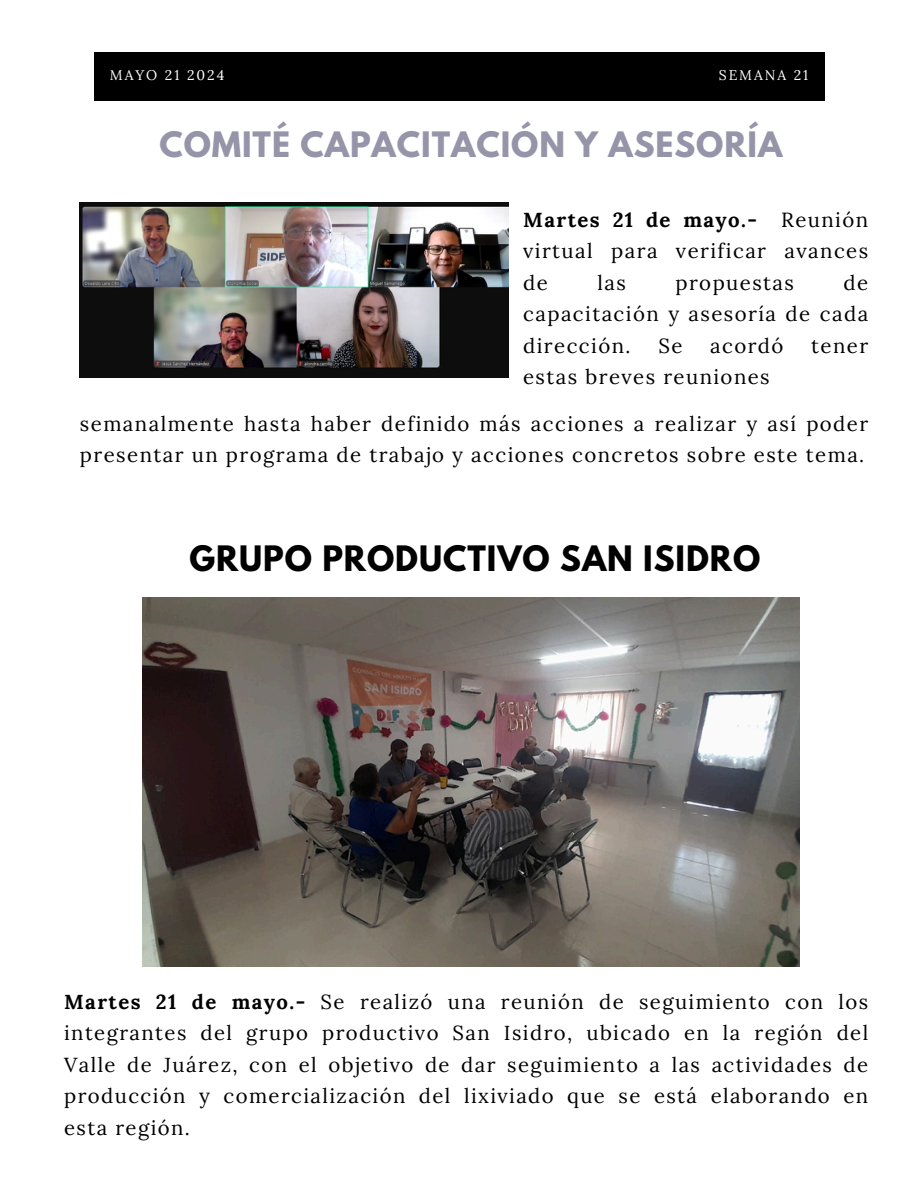
<style>
.page{position:relative;width:918px;height:1188px;background:#fff}
.page>*{position:absolute;margin:0;border:0;box-sizing:border-box;transform-origin:0 0}
.t1{font:700 31.05px "League Spartan";letter-spacing:.03em;color:#9694a9}
.t2{font:700 31.05px "League Spartan";letter-spacing:.03em;color:#000}
.t3{font:20.4px/31.5px "Lora";letter-spacing:.07em;color:#000;text-align:justify}
.t4{font:13.95px "Lora";letter-spacing:.14em;color:#fff}
.s1{font-weight:700}
</style>
<div class="page">
<div style="left:95px;top:53px;width:730px;height:47px;background:#000"></div>
<img style="left:80px;top:202px;width:429px;height:176px">
<img style="left:143px;top:598px;width:657px;height:369px">
<p class="t4" style="left:110px;top:66px;width:116px">MAYO 21 2024</p>
<h2 class="t4" style="left:719px;top:66px;width:91px">SEMANA 21</h2>
<h1 class="t1" style="left:159px;top:129px;width:625px">COMITÉ CAPACITACIÓN Y ASESORÍA</h1>
<h2 class="t3" style="left:523px;top:203px;width:347px"><span class="s1">Martes 21 de mayo.-</span> Reunión virtual para verificar avances de</h2>
<h2 class="t3" style="left:523px;top:266px;width:347px;text-indent:320px">de capacitación y asesoría de cada dirección.</h2>
<h2 class="t3" style="left:597px;top:266px;width:30px">las</h2>
<h2 class="t3" style="left:675px;top:266px;width:120px">propuestas</h2>
<h2 class="t3" style="left:658px;top:329px;width:26px">Se</h2>
<h2 class="t3" style="left:710px;top:329px;width:75px">acordó</h2>
<h2 class="t3" style="left:811px;top:329px;width:58px">tener</h2>
<h2 class="t3" style="left:523px;top:361px;width:248px">estas breves reuniones</h2>
<p class="t3" style="left:80px;top:407px;width:790px">semanalmente hasta haber definido más acciones a realizar y así poder presentar un programa de trabajo y acciones concretos sobre este tema.</p>
<h1 class="t2" style="left:189px;top:543px;width:572px">GRUPO PRODUCTIVO SAN ISIDRO</h1>
<p class="t3" style="left:64px;top:985px;width:806px"><span class="s1">Martes 21 de mayo.-</span> Se realizó una reunión de seguimiento con los integrantes del grupo productivo San Isidro, ubicado en la región del Valle de Juárez, con el objetivo de dar seguimiento a las actividades de producción y comercialización del lixiviado que se está elaborando en esta región.</p>
</div>
